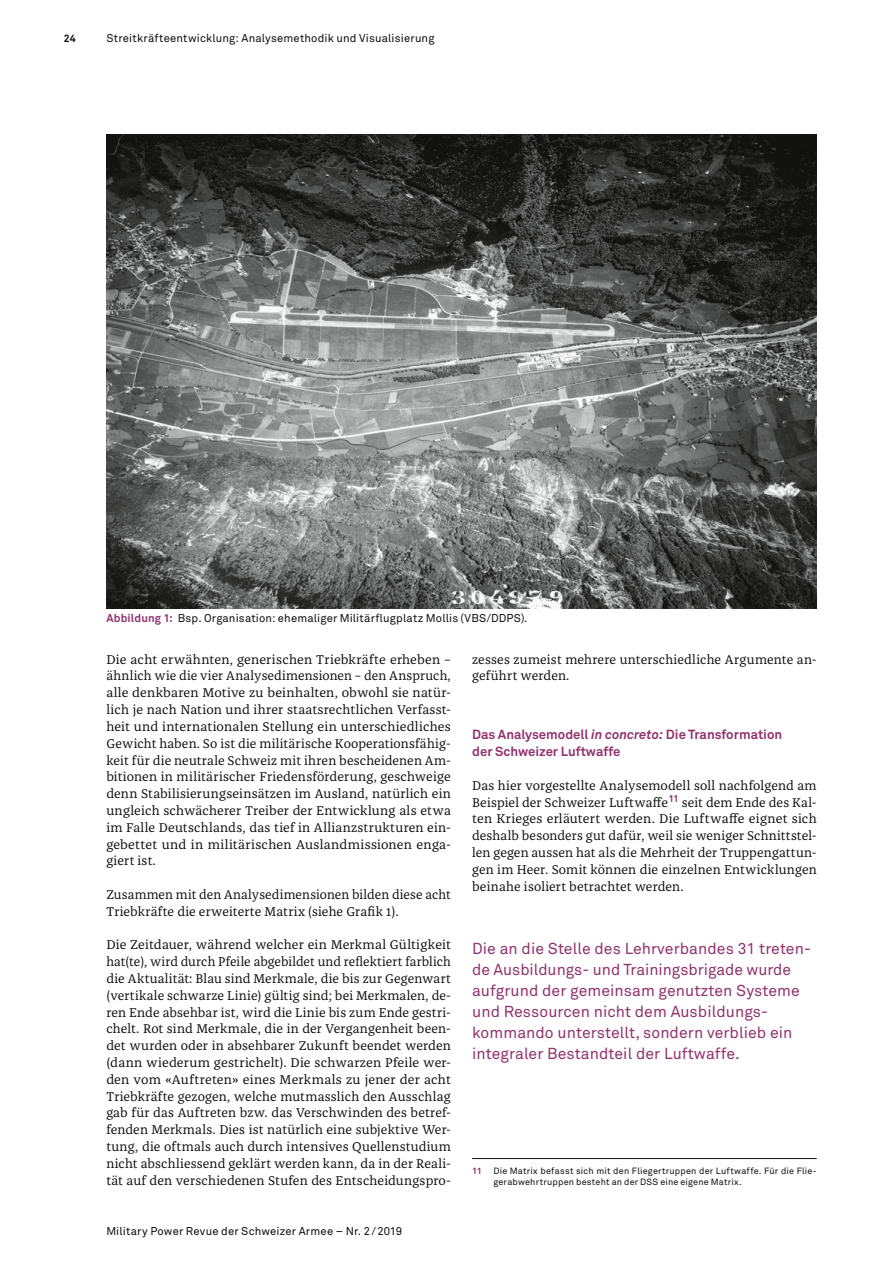
<style>
.page{position:relative;width:872px;height:1263px;background:#fff}
.page>*{position:absolute;margin:0;border:0;box-sizing:border-box;transform-origin:0 0}
._04_02_Zitat{font:15.75px/21px "Akkurat Pro";letter-spacing:.005em;color:#91326c}
._02_01_Grundtext{font:13.2px/16.8px "Franziska OT";letter-spacing:.01em;color:#0e0e0d;text-align:justify}
._01_03_Zwischentitel{font:700 13.2px/16.8px "Akkurat Pro";color:#91326c}
._04_03_Legende{font:11.25px "Akkurat Pro";letter-spacing:.015em;color:#0e0e0d}
.t1{font:700 10.5px "Akkurat Pro";color:#0e0e0d}
._04_04_Fussnote{font:9px/10.8px "Akkurat Pro";letter-spacing:.025em;color:#0e0e0d}
._04_04_Fussnote-2{font:700 9px "Akkurat Pro";color:#91326c}
.s1{font-weight:700;color:#91326c}
.s2{font-style:italic}
</style>
<div class="page">
<hr style="left:472px;top:1158px;width:344px;height:1px;background:#0e0e0d">
<img style="left:106px;top:134px;width:710px;height:474px">
<p class="t1" style="left:64px;top:32px;width:14px">24</p>
<p class="_04_03_Legende" style="left:106px;top:32px;width:329px">Streitkräfteentwicklung: Analysemethodik und Visualisierung</p>
<p class="_04_03_Legende" style="left:106px;top:612px;width:423px"><span class="s1">Abbildung 1:</span> Bsp. Organisation: ehemaliger Militärflugplatz Mollis (VBS/DDPS).</p>
<p class="_02_01_Grundtext" style="left:106px;top:651px;width:346px">Die acht erwähnten, generischen Triebkräfte erheben – ähnlich wie die vier Analysedimensionen – den Anspruch, alle denkbaren Motive zu beinhalten, obwohl sie natür&shy;lich je nach Nation und ihrer staatsrechtlichen Verfasst&shy;heit und internationalen Stellung ein unterschiedliches Gewicht haben. So ist die militärische Kooperationsfähig&shy;keit für die neutrale Schweiz mit ihren bescheidenen Am&shy;bitionen in militärischer Friedensförderung, geschweige denn Stabilisierungseinsätzen im Ausland, natürlich ein ungleich schwächerer Treiber der Entwicklung als etwa im Falle Deutschlands, das tief in Allianzstrukturen ein&shy;gebettet und in militärischen Auslandmissionen enga&shy;giert ist.</p>
<p class="_02_01_Grundtext" style="left:106px;top:886px;width:346px">Zusammen mit den Analysedimensionen bilden diese acht<br>Triebkräfte die erweiterte Matrix (siehe Grafik 1).</p>
<p class="_02_01_Grundtext" style="left:106px;top:937px;width:346px">Die Zeitdauer, während welcher ein Merkmal Gültigkeit hat(te), wird durch Pfeile abgebildet und reflektiert farblich die Aktualität: Blau sind Merkmale, die bis zur Gegenwart (vertikale schwarze Linie) gültig sind; bei Merkmalen, de&shy;ren Ende absehbar ist, wird die Linie bis zum Ende gestri&shy;chelt. Rot sind Merkmale, die in der Vergangenheit been&shy;det wurden oder in absehbarer Zukunft beendet werden (dann wiederum gestrichelt). Die schwarzen Pfeile wer&shy;den vom «Auftreten» eines Merkmals zu jener der acht Triebkräfte gezogen, welche mutmasslich den Ausschlag gab für das Auftreten bzw. das Verschwinden des betref&shy;fenden Merkmals. Dies ist natürlich eine subjektive Wer&shy;tung, die oftmals auch durch intensives Quellenstudium nicht abschliessend geklärt werden kann, da in der Reali&shy;tät auf den verschiedenen Stufen des Entscheidungspro-</p>
<p class="_04_03_Legende" style="left:106px;top:1224px;width:297px">Military Power Revue der Schweizer Armee – Nr. 2/2019</p>
<p class="_02_01_Grundtext" style="left:472px;top:651px;width:346px">zesses zumeist mehrere unterschiedliche Argumente an&shy;geführt werden.</p>
<p class="_01_03_Zwischentitel" style="left:472px;top:726px;width:311px">Das Analysemodell <span class="s2">in concreto:</span> Die Transformation der Schweizer Luftwaffe</p>
<p class="_02_01_Grundtext" style="left:472px;top:777px;width:346px">Das hier vorgestellte Analysemodell soll nachfolgend am Beispiel der Schweizer Luftwaffe<sup>11</sup> seit dem Ende des Kal&shy;ten Krieges erläutert werden. Die Luftwaffe eignet sich deshalb besonders gut dafür, weil sie weniger Schnittstel&shy;len gegen aussen hat als die Mehrheit der Truppengattun&shy;gen im Heer. Somit können die einzelnen Entwicklungen beinahe isoliert betrachtet werden.</p>
<p class="_04_02_Zitat" style="left:472px;top:938px;width:340px">Die an die Stelle des Lehrverbandes 31 treten&shy;de Ausbildungs- und Trainingsbrigade wurde aufgrund der gemeinsam genutzten Systeme und Ressourcen nicht dem Ausbildungs&shy;kommando unterstellt, sondern verblieb ein integraler Bestandteil der Luftwaffe.</p>
<p class="_04_04_Fussnote-2" style="left:472px;top:1165px;width:11px">11</p>
<p class="_04_04_Fussnote" style="left:493px;top:1165px;width:325px">Die Matrix befasst sich mit den Fliegertruppen der Luftwaffe. Für die Flie&shy;gerabwehrtruppen besteht an der DSS eine eigene Matrix.</p>
</div>
